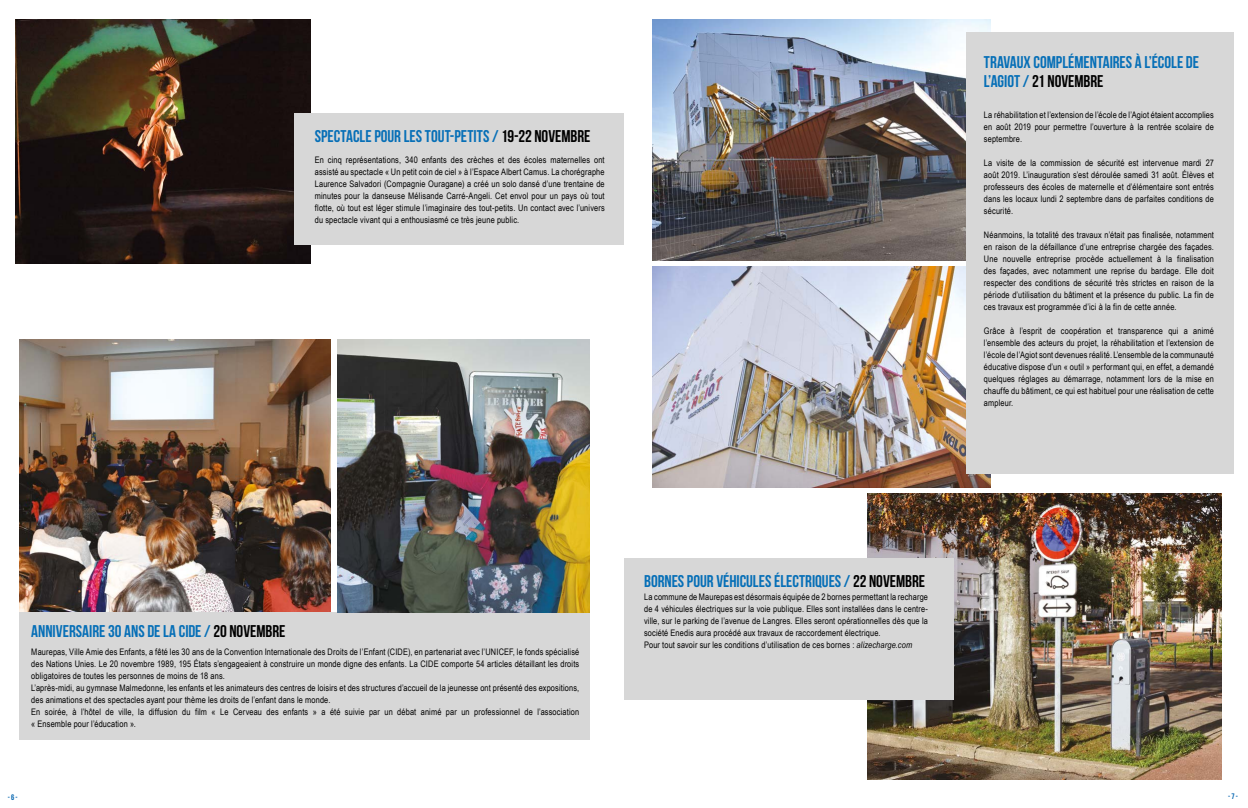
<style>
.page{position:relative;width:1248px;height:808px;background:#fff}
.page>*{position:absolute;margin:0;border:0;box-sizing:border-box;transform-origin:0 0}
.t1{font:17px/19px "Bebas Neue";color:#066fb7}
.t2{font:9px/12px "Arial Narrow";letter-spacing:.015em;color:#000;text-align:justify}
.t3{font:8px "Bebas Neue";color:#0063af}
.s1{color:#000}
.s2{font-style:italic}
</style>
<div class="page">
<img style="left:652px;top:19px;width:338px;height:242px">
<img style="left:20px;top:339px;width:310px;height:274px">
<img style="left:652px;top:267px;width:338px;height:221px">
<div style="left:20px;top:613px;width:570px;height:127px;background:#d7d7d7"></div>
<div style="left:966px;top:32px;width:267px;height:441px;background:#d7d7d7"></div>
<img style="left:15px;top:19px;width:295px;height:245px">
<img style="left:867px;top:493px;width:354px;height:287px">
<div style="left:295px;top:114px;width:329px;height:131px;background:#d7d7d7"></div>
<div style="left:624px;top:558px;width:329px;height:142px;background:#d7d7d7"></div>
<img style="left:337px;top:339px;width:253px;height:274px">
<h1 class="t1" style="left:315px;top:127px;width:277px">SPECTACLE POUR LES TOUT-PETITS / <span class="s1">19-22 NOVEMBRE</span></h1>
<p class="t2" style="left:315px;top:154px;width:291px">En cinq représentations, 340 enfants des crèches et des écoles maternelles ont assisté au spectacle « Un petit coin de ciel » à l’Espace Albert Camus. La chorégraphe Laurence Salvadori (Compagnie Ouragane) a créé un solo dansé d’une trentaine de minutes pour la danseuse Mélisande Carré-Angeli. Cet envol pour un pays où tout flotte, où tout est léger stimule l’imaginaire des tout-petits. Un contact avec l’univers du spectacle vivant qui a enthousiasmé ce très jeune public.</p>
<h1 class="t1" style="left:983px;top:53px;width:217px">TRAVAUX COMPLÉMENTAIRES À L’ÉCOLE DE<br>L’AGIOT / <span class="s1">21 NOVEMBRE</span></h1>
<p class="t2" style="left:983px;top:109px;width:231px">La réhabilitation et l’extension de l’école de l’Agiot étaient accomplies en août 2019 pour permettre l’ouverture à la rentrée scolaire de septembre.</p>
<p class="t2" style="left:983px;top:157px;width:231px">La visite de la commission de sécurité est intervenue mardi 27 août 2019. L’inauguration s’est déroulée samedi 31 août. Élèves et professeurs des écoles de maternelle et d’élémentaire sont entrés dans les locaux lundi 2 septembre dans de parfaites conditions de sécurité.</p>
<p class="t2" style="left:983px;top:229px;width:231px">Néanmoins, la totalité des travaux n’était pas finalisée, notamment en raison de la défaillance d’une entreprise chargée des façades.<br>Une nouvelle entreprise procède actuellement à la finalisation des façades, avec notamment une reprise du bardage. Elle doit respecter des conditions de sécurité très strictes en raison de la période d’utilisation du bâtiment et la présence du public. La fin de ces travaux est programmée d’ici à la fin de cette année.</p>
<p class="t2" style="left:983px;top:325px;width:231px">Grâce à l’esprit de coopération et transparence qui a animé l’ensemble des acteurs du projet, la réhabilitation et l’extension de l’école de l’Agiot sont devenues réalité. L’ensemble de la communauté éducative dispose d’un « outil » performant qui, en effet, a demandé quelques réglages au démarrage, notamment lors de la mise en chauffe du bâtiment, ce qui est habituel pour une réalisation de cette ampleur.</p>
<h1 class="t1" style="left:31px;top:621px;width:256px">ANNIVERSAIRE 30 ANS DE LA CIDE / <span class="s1">20 NOVEMBRE</span></h1>
<p class="t2" style="left:31px;top:645px;width:549px;text-align:left">Maurepas, Ville Amie des Enfants, a fêté les 30 ans de la Convention Internationale des Droits de l’Enfant (CIDE), en partenariat avec l’UNICEF, le fonds spécialisé des Nations Unies. Le 20 novembre 1989, 195 États s’engageaient à construire un monde digne des enfants. La CIDE comporte 54 articles détaillant les droits obligatoires de toutes les personnes de moins de 18 ans.<br>L’après-midi, au gymnase Malmedonne, les enfants et les animateurs des centres de loisirs et des structures d’accueil de la jeunesse ont présenté des expositions, des animations et des spectacles ayant pour thème les droits de l’enfant dans le monde.<br>En soirée, à l’hôtel de ville, la diffusion du film « Le Cerveau des enfants » a été suivie par un débat animé par un professionnel de l’association « Ensemble pour l’éducation ».</p>
<h1 class="t1" style="left:644px;top:571px;width:282px">BORNES POUR VÉHICULES ÉLECTRIQUES / <span class="s1">22 NOVEMBRE</span></h1>
<p class="t2" style="left:644px;top:591px;width:285px;text-align:left">La commune de Maurepas est désormais équipée de 2 bornes permettant la recharge de 4 véhicules électriques sur la voie publique. Elles sont installées dans le centre&shy;ville, sur le parking de l’avenue de Langres. Elles seront opérationnelles dès que la société Enedis aura procédé aux travaux de raccordement électrique.<br>Pour tout savoir sur les conditions d’utilisation de ces bornes : <span class="s2">alizecharge.com</span></p>
<p class="t3" style="left:8px;top:792px;width:11px">- 6 -</p>
<p class="t3" style="left:1227px;top:792px;width:11px">- 7 -</p>
</div>
